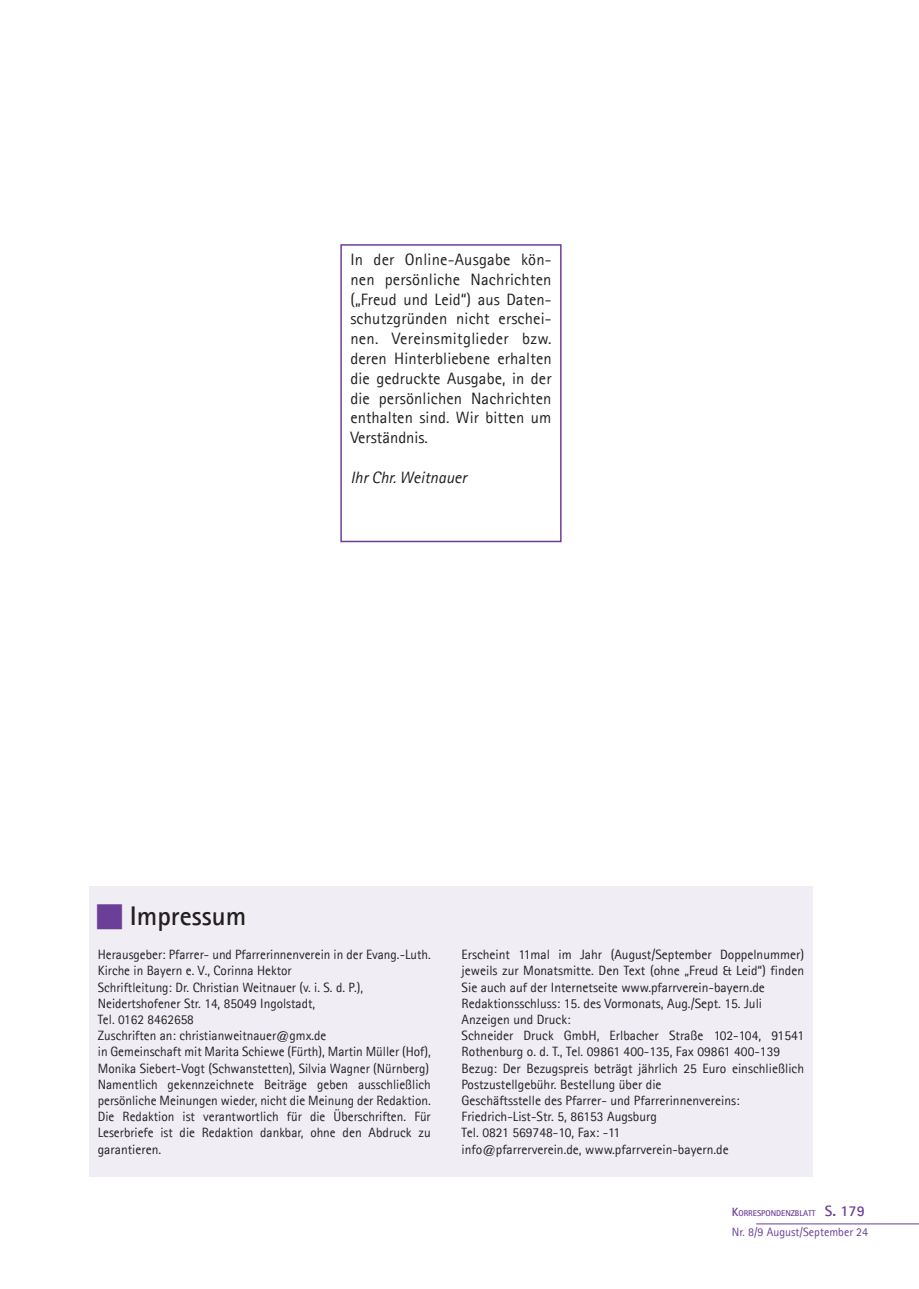
<style>
.page{position:relative;width:919px;height:1289px;background:#fff}
.page>*{position:absolute;margin:0;border:0;box-sizing:border-box;transform-origin:0 0}
.t1{font:700 27px "Agfa Rotis Sans Serif";color:#231f20}
.t2{font:16.5px/19.8px "Agfa Rotis Sans Serif";letter-spacing:.005em;color:#231f20;text-align:justify}
.t3{font:italic 16.5px "Agfa Rotis Sans Serif";color:#231f20}
.t4{font:13.5px/16.2px "Agfa Rotis Sans Serif";color:#231f20}
.t5{font:12px "Agfa Rotis Sans Serif";color:#6b3e98}
.t6{font:700 8.4px "Agfa Rotis Sans Serif";color:#6b3e98}
.s1{color:#6b3e98}
.s2{font-size:12px}
.s3{font-size:15px}
</style>
<div class="page">
<hr style="left:756px;top:1223px;width:162px;height:1px;background:#6b3e98">
<div style="left:89px;top:885px;width:723px;height:291px;background:#f0edf5"></div>
<div style="left:340px;top:244px;width:221px;height:298px;border:2px solid #6b3e98"></div>
<p class="t2" style="left:350px;top:249px;width:203px">In der Online-Ausgabe kön&shy;nen persönliche Nachrichten („Freud und Leid“) aus Daten&shy;schutzgründen nicht erschei&shy;nen. Vereinsmitglieder bzw. deren Hinterbliebene erhalten die gedruckte Ausgabe, in der die persönlichen Nachrichten enthalten sind. Wir bitten um Verständnis.</p>
<p class="t3" style="left:350px;top:467px;width:118px">Ihr Chr. Weitnauer</p>
<h1 class="t1" style="left:96px;top:898px;width:152px"><span class="s1">■</span> Impressum</h1>
<p class="t4" style="left:98px;top:946px;width:334px">Herausgeber: Pfarrer- und Pfarrerinnenverein in der Evang.-Luth.<br>Kirche in Bayern e. V., Corinna Hektor<br>Schriftleitung: Dr. Christian Weitnauer (v. i. S. d. P.), Neidertshofener Str. 14, 85049 Ingolstadt,<br>Tel. 0162 8462658<br>Zuschriften an: christianweitnauer@gmx.de<br>in Gemeinschaft mit Marita Schiewe (Fürth), Martin Müller (Hof), Monika Siebert-Vogt (Schwanstetten), Silvia Wagner (Nürnberg)<br>Namentlich gekennzeichnete Beiträge geben ausschließlich persönliche Meinungen wieder, nicht die Meinung der Redaktion.<br>Die Redaktion ist verantwortlich für die Überschriften. Für Leserbriefe ist die Redaktion dankbar, ohne den Abdruck zu garantieren.</p>
<p class="t4" style="left:461px;top:946px;width:344px">Erscheint 11mal im Jahr (August/September Doppelnummer) jeweils zur Monatsmitte. Den Text (ohne „Freud &amp; Leid“) finden Sie auch auf der Internetseite www.pfarrverein-bayern.de Redaktionsschluss: 15. des Vormonats, Aug./Sept. 15. Juli Anzeigen und Druck:<br>Schneider Druck GmbH, Erlbacher Straße 102-104, 91541<br>Rothenburg o. d. T., Tel. 09861 400-135, Fax 09861 400-139<br>Bezug: Der Bezugspreis beträgt jährlich 25 Euro einschließlich Postzustellgebühr. Bestellung über die<br>Geschäftsstelle des Pfarrer- und Pfarrerinnenvereins:<br>Friedrich-List-Str. 5, 86153 Augsburg<br>Tel. 0821 569748-10, Fax: -11<br>info@pfarrerverein.de, www.pfarrverein-bayern.de</p>
<p class="t6" style="left:731px;top:1208px;width:134px"><span class="s2">K</span>ORRESPONDENZBLATT <span class="s3">S. 179</span></p>
<p class="t5" style="left:731px;top:1224px;width:138px">Nr. 8/9 August/September 24</p>
</div>
